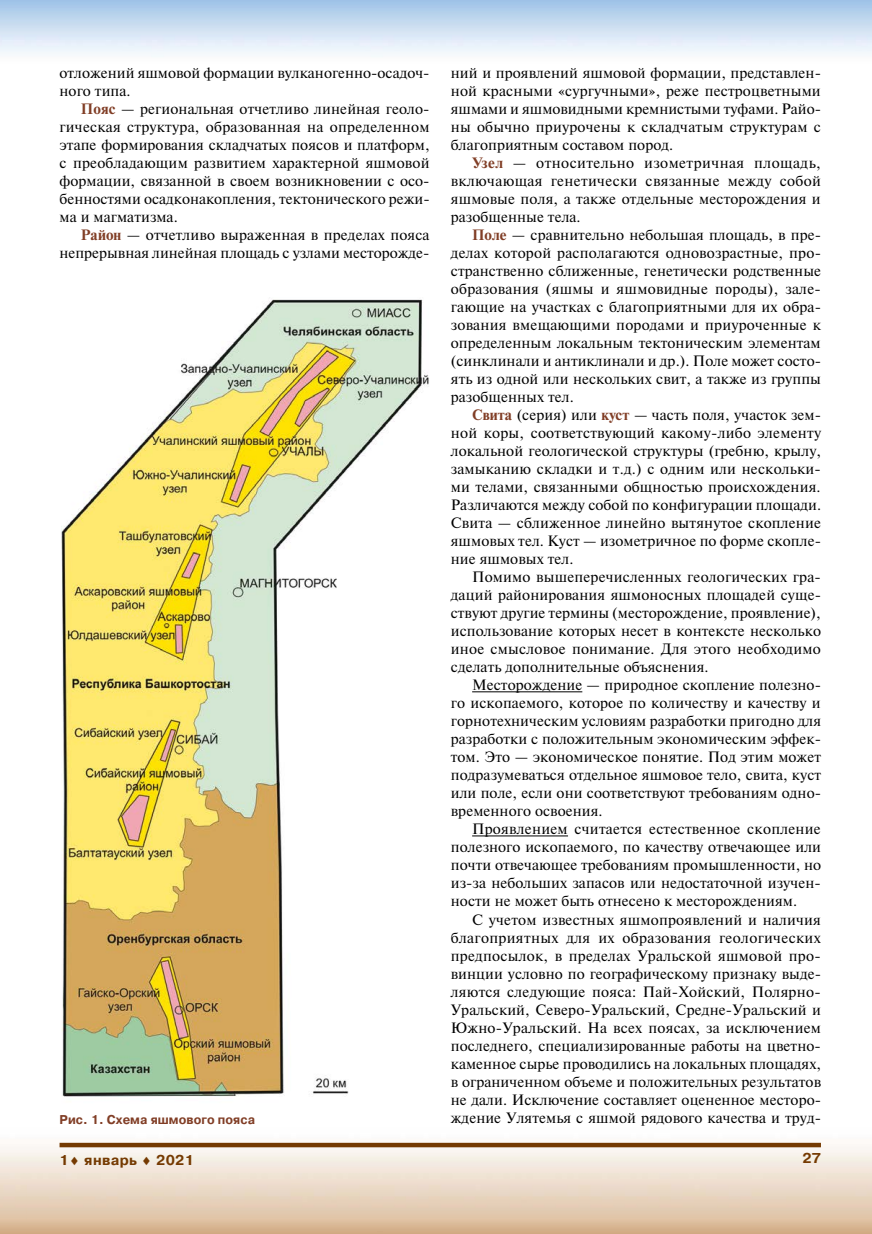
<style>
.page{position:relative;width:872px;height:1234px;background:#fff}
.page>*{position:absolute;margin:0;border:0;box-sizing:border-box;transform-origin:0 0}
.t1{font:15px/18px "Newton C";letter-spacing:.005em;color:#000;text-align:justify}
.t2{font:700 14.25px "Pragmatica C";letter-spacing:.025em;color:#753a02}
.t3{font:700 12.75px "Pragmatica C";letter-spacing:.005em;color:#813e26;scale:.95 1}
.s1{font-weight:700;color:#813e26}
</style>
<div class="page">
<img style="left:26px;top:1142px;width:846px;height:91px">
<svg style="left:60px;top:1142px;width:761px;height:4px;background:#906033"></svg>
<hr style="left:472px;top:691px;width:110px;height:1px;background:#000">
<hr style="left:472px;top:835px;width:96px;height:1px;background:#000">
<img style="left:62px;top:299px;width:367px;height:798px">
<p class="t1" style="left:60px;top:64px;width:371px">отложений яшмовой формации вулканогенно-осадоч&shy;ного типа.</p>
<p class="t1" style="left:60px;top:100px;width:372px;text-indent:21px"><span class="s1">Пояс</span> — региональная отчетливо линейная геоло&shy;гическая структура, образованная на определенном этапе формирования складчатых поясов и платформ, с преобладающим развитием характерной яшмовой формации, связанной в своем возникновении с осо&shy;бенностями осадконакопления, тектонического режи&shy;ма и магматизма.</p>
<p class="t1" style="left:60px;top:226px;width:371px;text-align:right"><span class="s1">Район</span> — отчетливо выраженная в пределах пояса непрерывная линейная площадь с узлами месторожде-</p>
<p class="t1" style="left:451px;top:64px;width:372px">ний и проявлений яшмовой формации, представлен&shy;ной красными «сургучными», реже пестроцветными яшмами и яшмовидными кремнистыми туфами. Райо&shy;ны обычно приурочены к складчатым структурам с благоприятным составом пород.</p>
<p class="t1" style="left:451px;top:154px;width:372px;text-indent:21px"><span class="s1">Узел</span> — относительно изометричная площадь, включающая генетически связанные между собой яшмовые поля, а также отдельные месторождения и разобщенные тела.</p>
<p class="t1" style="left:451px;top:226px;width:372px;text-indent:21px"><span class="s1">Поле</span> — сравнительно небольшая площадь, в пре&shy;делах которой располагаются одновозрастные, про&shy;странственно сближенные, генетически родственные образования (яшмы и яшмовидные породы), зале&shy;гающие на участках с благоприятными для их обра&shy;зования вмещающими породами и приуроченные к определенным локальным тектоническим элементам (синклинали и антиклинали и др.). Поле может состо&shy;ять из одной или нескольких свит, а также из группы разобщенных тел.</p>
<p class="t1" style="left:451px;top:406px;width:372px;text-indent:21px"><span class="s1">Свита</span> (серия) или <span class="s1">куст</span> — часть поля, участок зем&shy;ной коры, соответствующий какому-либо элементу локальной геологической структуры (гребню, крылу, замыканию складки и т.д.) с одним или нескольки&shy;ми телами, связанными общностью происхождения.<br>Различаются между собой по конфигурации площади.<br>Свита — сближенное линейно вытянутое скопление яшмовых тел. Куст — изометричное по форме скопле&shy;ние яшмовых тел.</p>
<p class="t1" style="left:451px;top:568px;width:372px;text-indent:21px">Помимо вышеперечисленных геологических гра&shy;даций районирования яшмоносных площадей суще&shy;ствуют другие термины (месторождение, проявление), использование которых несет в контексте несколько иное смысловое понимание. Для этого необходимо сделать дополнительные объяснения.</p>
<p class="t1" style="left:451px;top:676px;width:372px;text-indent:21px">Месторождение — природное скопление полезно&shy;го ископаемого, которое по количеству и качеству и горнотехническим условиям разработки пригодно для разработки с положительным экономическим эффек&shy;том. Это — экономическое понятие. Под этим может подразумеваться отдельное яшмовое тело, свита, куст или поле, если они соответствуют требованиям одно&shy;временного освоения.</p>
<p class="t1" style="left:451px;top:820px;width:372px;text-indent:21px">Проявлением считается естественное скопление полезного ископаемого, по качеству отвечающее или почти отвечающее требованиям промышленности, но из-за небольших запасов или недостаточной изучен&shy;ности не может быть отнесено к месторождениям.</p>
<p class="t1" style="left:451px;top:910px;width:372px;text-align:left;text-indent:21px">С учетом известных яшмопроявлений и наличия благоприятных для их образования геологических предпосылок, в пределах Уральской яшмовой про&shy;винции условно по географическому признаку выде&shy;ляются следующие пояса: Пай-Хойский, Полярно-Уральский, Северо-Уральский, Средне-Уральский и Южно-Уральский. На всех поясах, за исключением последнего, специализированные работы на цветно&shy;каменное сырье проводились на локальных площадях, в ограниченном объеме и положительных результатов не дали. Исключение составляет оцененное месторо-</p>
<p class="t3" style="left:60px;top:1112px;width:207px">Рис. 1. Схема яшмового пояса</p>
<p class="t1" style="left:451px;top:1108px;width:372px">ждение Улятемья с яшмой рядового качества и труд-</p>
<p class="t2" style="left:60px;top:1151px;width:136px">1♦ январь ♦ 2021</p>
<p class="t2" style="left:802px;top:1150px;width:20px">27</p>
</div>
